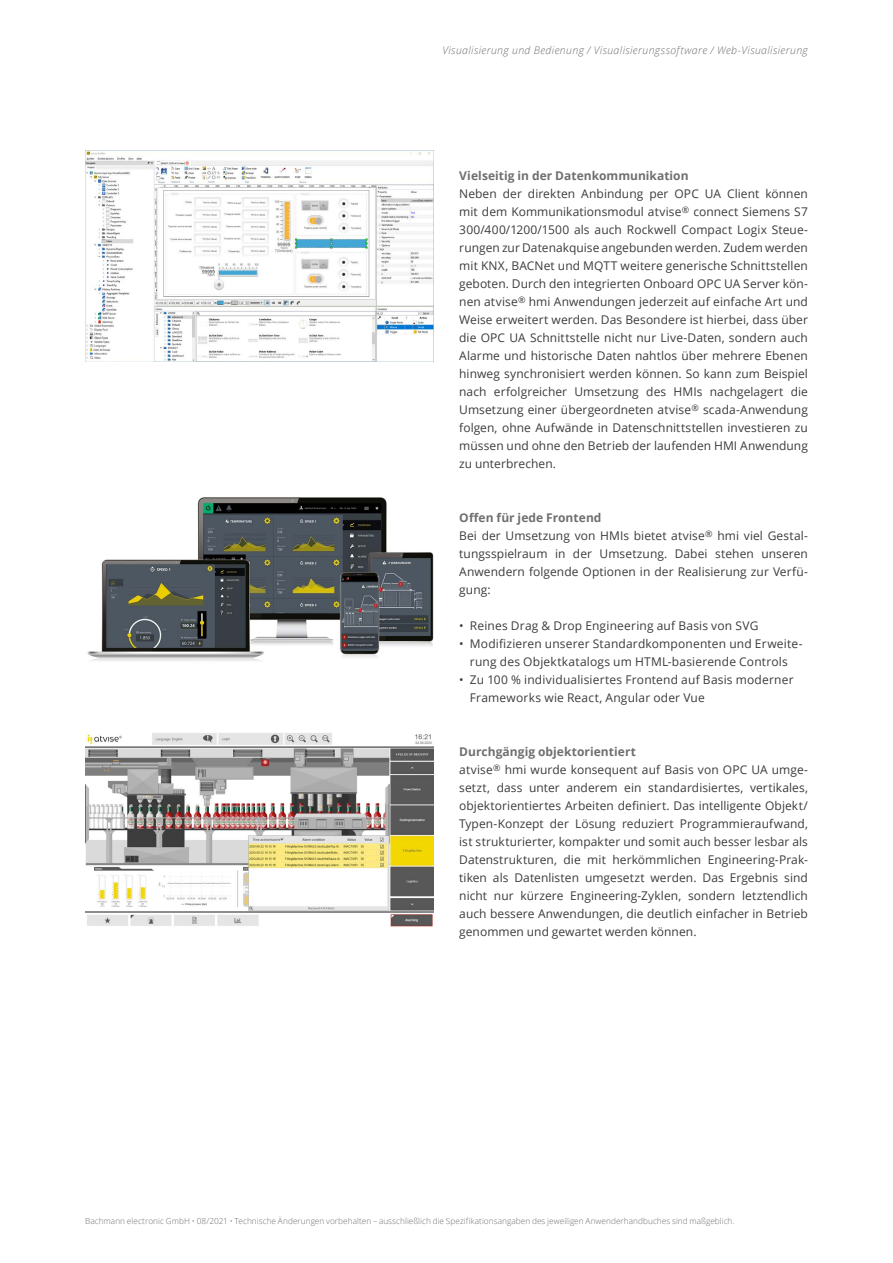
<style>
.page{position:relative;width:893px;height:1263px;background:#fff}
.page>*{position:absolute;margin:0;border:0;box-sizing:border-box;transform-origin:0 0}
.t1{font:12px/18px "Open Sans";letter-spacing:.005em;color:#3c3c3b}
.t2{font:700 12px "Open Sans";letter-spacing:.005em;color:#706f6f}
.t3{font:italic 300 10.5px "Open Sans";letter-spacing:.04em;color:#706f6f}
.t4{font:300 8.25px "Open Sans";letter-spacing:.005em;color:#706f6f}
.s1{font-weight:700;color:#706f6f}
</style>
<div class="page">
<img style="left:85px;top:150px;width:349px;height:211px">
<img style="left:87px;top:497px;width:347px;height:164px">
<img style="left:85px;top:731px;width:349px;height:196px">
<p class="t3" style="left:442px;top:43px;width:367px">Visualisierung und Bedienung / Visualisierungssoftware / Web-Visualisierung</p>
<p class="t2" style="left:459px;top:167px;width:231px">Vielseitig in der Datenkommunikation</p>
<p class="t1" style="left:459px;top:185px;width:350px;text-align:justify">Neben der direkten Anbindung per OPC UA Client können mit dem Kommunikationsmodul atvise<sup>®</sup> connect Siemens S7<br>300/400/1200/1500 als auch Rockwell Compact Logix Steue&shy;rungen zur Datenakquise angebunden werden. Zudem werden mit KNX, BACNet und MQTT weitere generische Schnittstellen geboten. Durch den integrierten Onboard OPC UA Server kön&shy;nen atvise<sup>®</sup> hmi Anwendungen jederzeit auf einfache Art und Weise erweitert werden. Das Besondere ist hierbei, dass über die OPC UA Schnittstelle nicht nur Live-Daten, sondern auch Alarme und historische Daten nahtlos über mehrere Ebenen hinweg synchronisiert werden können. So kann zum Beispiel nach erfolgreicher Umsetzung des HMIs nachgelagert die Umsetzung einer übergeordneten atvise<sup>®</sup> scada-Anwendung folgen, ohne Aufwände in Datenschnittstellen investieren zu müssen und ohne den Betrieb der laufenden HMI Anwendung zu unterbrechen.</p>
<p class="t1" style="left:459px;top:509px;width:350px"><span class="s1">Offen für jede Frontend<br></span>Bei der Umsetzung von HMIs bietet atvise<sup>®</sup> hmi viel Gestal&shy;tungsspielraum in der Umsetzung. Dabei stehen unseren Anwendern folgende Optionen in der Realisierung zur Verfü&shy;gung:</p>
<p class="t1" style="left:459px;top:617px;width:301px">• Reines Drag &amp; Drop Engineering auf Basis von SVG</p>
<p class="t1" style="left:459px;top:635px;width:345px;text-align:center">• Modifizieren unserer Standardkomponenten und Erweite&shy;rung des Objektkatalogs um HTML-basierende Controls</p>
<p class="t1" style="left:470px;top:671px;width:325px;text-indent:-11px">• Zu 100 % individualisiertes Frontend auf Basis moderner<br>Frameworks wie React, Angular oder Vue</p>
<p class="t1" style="left:459px;top:743px;width:350px"><span class="s1">Durchgängig objektorientiert<br></span>atvise<sup>®</sup> hmi wurde konsequent auf Basis von OPC UA umge&shy;setzt, dass unter anderem ein standardisiertes, vertikales, objektorientiertes Arbeiten definiert. Das intelligente Objekt/ Typen-Konzept der Lösung reduziert Programmieraufwand, ist strukturierter, kompakter und somit auch besser lesbar als Datenstrukturen, die mit herkömmlichen Engineering-Prak&shy;tiken als Datenlisten umgesetzt werden. Das Ergebnis sind nicht nur kürzere Engineering-Zyklen, sondern letztendlich auch bessere Anwendungen, die deutlich einfacher in Betrieb genommen und gewartet werden können.</p>
<p class="t4" style="left:85px;top:1216px;width:651px">Bachmann electronic GmbH • 08/2021 • Technische Änderungen vorbehalten – ausschließlich die Spezifikationsangaben des jeweiligen Anwenderhandbuches sind maßgeblich.</p>
</div>
